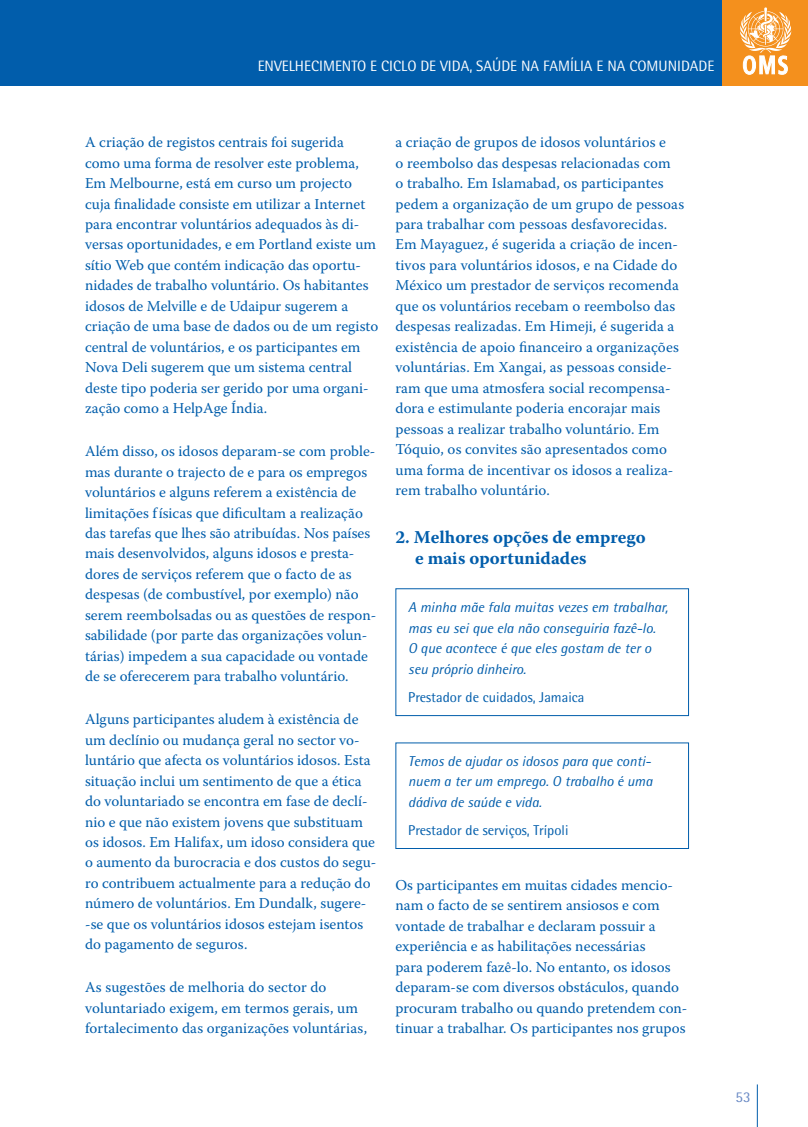
<style>
.page{position:relative;width:808px;height:1127px;background:#fff}
.page>*{position:absolute;margin:0;border:0;box-sizing:border-box;transform-origin:0 0}
.t1{font:700 18px/21.6px "Warnock Pro";color:#015dab}
.t2{font:15px/20.4px "Warnock Pro";color:#015dab}
.t3{font:15px "Rotis Semi Sans";color:#fff}
.t4{font:15px "Rotis Semi Sans";color:#6a8ac5}
.t5{font:italic 14.25px/20.4px "Rotis Semi Sans";color:#015dab}
.t6{font:14.25px "Rotis Semi Sans";color:#015dab}
</style>
<div class="page">
<div style="left:0;top:0;width:808px;height:85px;background:#015dab"></div>
<div style="left:723px;top:0;width:85px;height:85px;background:#f4901d"></div>
<hr style="left:757px;top:1084px;width:1px;height:43px;background:#015dab">
<svg style="left:740px;top:7px;width:51px;height:68px"></svg>
<div style="left:395px;top:588px;width:294px;height:128px;border:1px solid #015dab"></div>
<div style="left:395px;top:742px;width:294px;height:107px;border:1px solid #015dab"></div>
<p class="t3" style="left:258px;top:57px;width:458px">ENVELHECIMENTO E CICLO DE VIDA, SAÚDE NA FAMÍLIA E NA COMUNIDADE</p>
<p class="t2" style="left:85px;top:132px;width:295px">A criação de registos centrais foi sugerida como uma forma de resolver este problema, Em Melbourne, está em curso um projecto cuja finalidade consiste em utilizar a Internet para encontrar voluntários adequados às di&shy;versas oportunidades, e em Portland existe um sítio Web que contém indicação das oportu&shy;nidades de trabalho voluntário. Os habitantes idosos de Melville e de Udaipur sugerem a criação de uma base de dados ou de um registo central de voluntários, e os participantes em Nova Deli sugerem que um sistema central deste tipo poderia ser gerido por uma organi&shy;zação como a HelpAge Índia.</p>
<p class="t2" style="left:85px;top:441px;width:293px">Além disso, os idosos deparam-se com proble&shy;mas durante o trajecto de e para os empregos voluntários e alguns referem a existência de limitações físicas que dificultam a realização das tarefas que lhes são atribuídas. Nos países mais desenvolvidos, alguns idosos e presta&shy;dores de serviços referem que o facto de as despesas (de combustível, por exemplo) não serem reembolsadas ou as questões de respon&shy;sabilidade (por parte das organizações volun&shy;tárias) impedem a sua capacidade ou vontade de se oferecerem para trabalho voluntário.</p>
<p class="t2" style="left:85px;top:709px;width:293px">Alguns participantes aludem à existência de um declínio ou mudança geral no sector vo&shy;luntário que afecta os voluntários idosos. Esta situação inclui um sentimento de que a ética do voluntariado se encontra em fase de declí&shy;nio e que não existem jovens que substituam os idosos. Em Halifax, um idoso considera que o aumento da burocracia e dos custos do segu&shy;ro contribuem actualmente para a redução do número de voluntários. Em Dundalk, sugere-‑se que os voluntários idosos estejam isentos do pagamento de seguros.</p>
<p class="t2" style="left:85px;top:977px;width:284px">As sugestões de melhoria do sector do voluntariado exigem, em termos gerais, um fortalecimento das organizações voluntárias,</p>
<p class="t2" style="left:395px;top:132px;width:290px">a criação de grupos de idosos voluntários e<br>o reembolso das despesas relacionadas com<br>o trabalho. Em Islamabad, os participantes pedem a organização de um grupo de pessoas para trabalhar com pessoas desfavorecidas.<br>Em Mayaguez, é sugerida a criação de incen&shy;tivos para voluntários idosos, e na Cidade do México um prestador de serviços recomenda que os voluntários recebam o reembolso das despesas realizadas. Em Himeji, é sugerida a existência de apoio financeiro a organizações voluntárias. Em Xangai, as pessoas conside&shy;ram que uma atmosfera social recompensa&shy;dora e estimulante poderia encorajar mais pessoas a realizar trabalho voluntário. Em Tóquio, os convites são apresentados como uma forma de incentivar os idosos a realiza&shy;rem trabalho voluntário.</p>
<p class="t1" style="left:415px;top:525px;width:232px;text-indent:-20px">2. Melhores opções de emprego e mais oportunidades</p>
<p class="t5" style="left:408px;top:597px;width:261px">A minha mãe fala muitas vezes em trabalhar, mas eu sei que ela não conseguiria fazê-lo.<br>O que acontece é que eles gostam de ter o seu próprio dinheiro.</p>
<p class="t6" style="left:408px;top:688px;width:178px">Prestador de cuidados, Jamaica</p>
<p class="t5" style="left:408px;top:750px;width:246px;text-align:justify">Temos de ajudar os idosos para que conti&shy;nuem a ter um emprego. O trabalho é uma dádiva de saúde e vida.</p>
<p class="t6" style="left:408px;top:821px;width:162px">Prestador de serviços, Trípoli</p>
<p class="t2" style="left:395px;top:874px;width:293px">Os participantes em muitas cidades mencio&shy;nam o facto de se sentirem ansiosos e com vontade de trabalhar e declaram possuir a experiência e as habilitações necessárias<br>para poderem fazê-lo. No entanto, os idosos deparam-se com diversos obstáculos, quando procuram trabalho ou quando pretendem con&shy;tinuar a trabalhar. Os participantes nos grupos</p>
<p class="t4" style="left:735px;top:1088px;width:17px">53</p>
</div>
